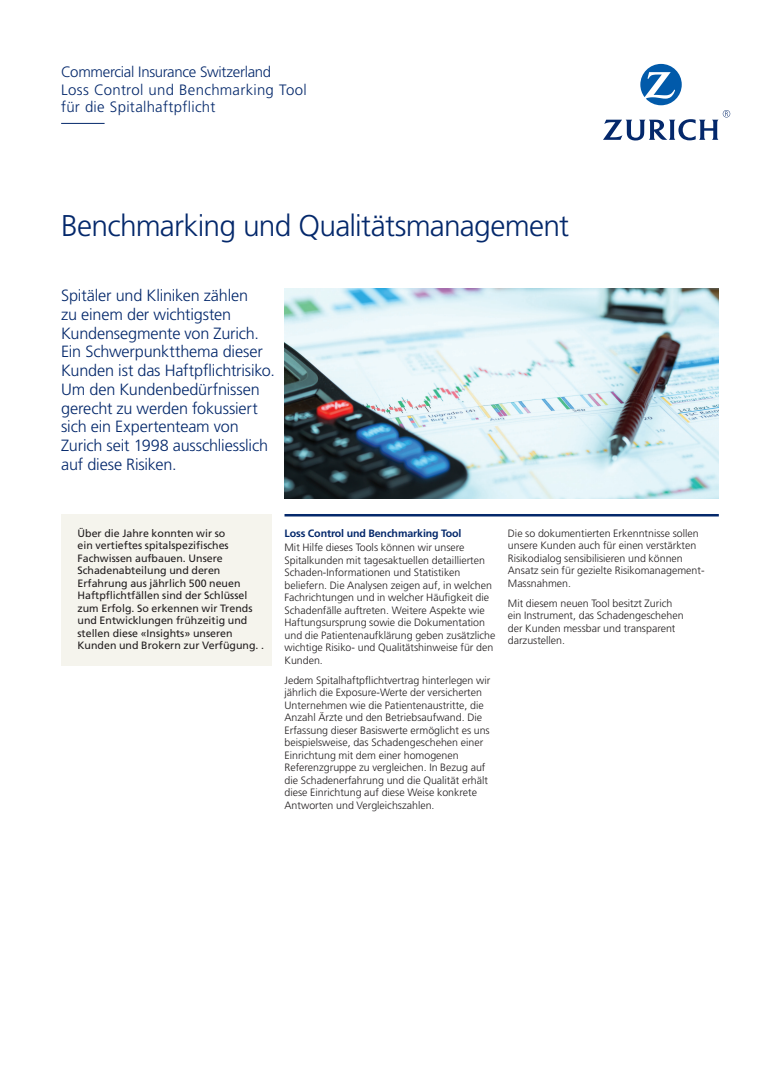
<style>
.page{position:relative;width:780px;height:1088px;background:#fff}
.page>*{position:absolute;margin:0;border:0;box-sizing:border-box;transform-origin:0 0}
._24_26_Frutiger_Ligh{font:300 30px "Frutiger LT Std";letter-spacing:-.025em;color:#04286b}
._13_15_Frutiger_Ligh{font:300 16.25px/18.8px "Frutiger LT Std";letter-spacing:-.01em;color:#04286b}
.Optional_description{font:300 15px/17.5px "Frutiger LT Std";letter-spacing:.015em;color:#04286b}
.Optional_description-2{font:300 15px "Frutiger LT Std";letter-spacing:-.02em;color:#04286b}
._8_5_10_Frutiger_Lig{font:300 10.62px/12.5px "Frutiger LT Std";color:#231f20}
._8_5_10_Frutiger_Rom{font:10.62px/12.5px "Frutiger LT Std";color:#231f20}
._8_5_10_Frutiger_Bol{font:700 10.62px "Frutiger LT Std";letter-spacing:-.01em;color:#04286b}
</style>
<div class="page">
<div style="left:61px;top:514px;width:211px;height:152px;background:#f5f4ed"></div>
<img style="left:284px;top:289px;width:434px;height:210px">
<hr style="left:284px;top:514px;width:434px;height:2px;background:#04286b">
<hr style="left:61px;top:123px;width:44px;height:1px;background:#04286b">
<svg style="left:603px;top:64px;width:127px;height:76px"></svg>
<p class="Optional_description-2" style="left:61px;top:64px;width:211px">Commercial Insurance Switzerland</p>
<p class="Optional_description" style="left:61px;top:81px;width:247px">Loss Control und Benchmarking Tool für die Spitalhaftpflicht</p>
<p class="_24_26_Frutiger_Ligh" style="left:61px;top:209px;width:509px">Benchmarking und Qualitätsmanagement</p>
<p class="_13_15_Frutiger_Ligh" style="left:61px;top:286px;width:215px">Spitäler und Kliniken zählen<br>zu einem der wichtigsten<br>Kundensegmente von Zurich.<br>Ein Schwerpunktthema dieser<br>Kunden ist das Haftpflichtrisiko.<br>Um den Kundenbedürfnissen gerecht zu werden fokussiert sich ein Expertenteam von<br>Zurich seit 1998 ausschliesslich auf diese Risiken.</p>
<p class="_8_5_10_Frutiger_Rom" style="left:77px;top:527px;width:188px">Über die Jahre konnten wir so<br>ein vertieftes spitalspezifisches Fachwissen aufbauen. Unsere Schadenabteilung und deren Erfahrung aus jährlich 500 neuen Haftpflichtfällen sind der Schlüssel zum Erfolg. So erkennen wir Trends und Entwicklungen frühzeitig und stellen diese «Insights» unseren Kunden und Brokern zur Verfügung. .</p>
<p class="_8_5_10_Frutiger_Lig" style="left:508px;top:527px;width:198px">Die so dokumentierten Erkenntnisse sollen unsere Kunden auch für einen verstärkten Risikodialog sensibilisieren und können Ansatz sein für gezielte Risikomanagement-Massnahmen.</p>
<p class="_8_5_10_Frutiger_Bol" style="left:284px;top:527px;width:178px">Loss Control und Benchmarking Tool</p>
<p class="_8_5_10_Frutiger_Lig" style="left:284px;top:541px;width:212px">Mit Hilfe dieses Tools können wir unsere Spitalkunden mit tagesaktuellen detaillierten Schaden-Informationen und Statistiken beliefern. Die Analysen zeigen auf, in welchen Fachrichtungen und in welcher Häufigkeit die Schadenfälle auftreten. Weitere Aspekte wie Haftungsursprung sowie die Dokumentation und die Patientenaufklärung geben zusätzliche wichtige Risiko- und Qualitätshinweise für den Kunden.</p>
<p class="_8_5_10_Frutiger_Lig" style="left:284px;top:674px;width:207px">Jedem Spitalhaftpflichtvertrag hinterlegen wir jährlich die Exposure-Werte der versicherten Unternehmen wie die Patientenaustritte, die Anzahl Ärzte und den Betriebsaufwand. Die Erfassung dieser Basiswerte ermöglicht es uns beispielsweise, das Schadengeschehen einer Einrichtung mit dem einer homogenen Referenzgruppe zu vergleichen. In Bezug auf die Schadenerfahrung und die Qualität erhält diese Einrichtung auf diese Weise konkrete Antworten und Vergleichszahlen.</p>
<p class="_8_5_10_Frutiger_Lig" style="left:508px;top:597px;width:177px">Mit diesem neuen Tool besitzt Zurich ein Instrument, das Schadengeschehen der Kunden messbar und transparent darzustellen.</p>
</div>
